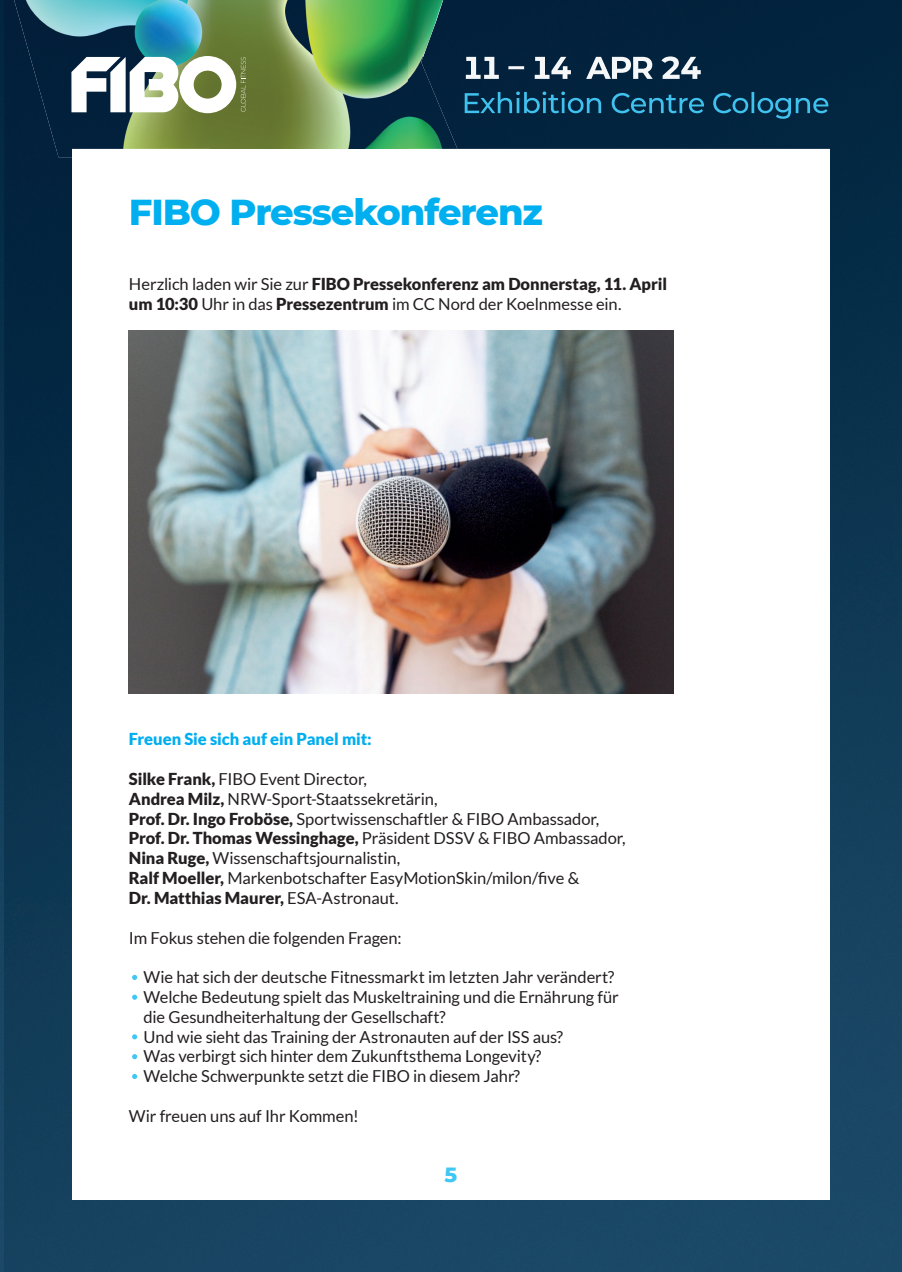
<style>
.page{position:relative;width:902px;height:1272px;background:#fff}
.page>*{position:absolute;margin:0;border:0;box-sizing:border-box;transform-origin:0 0}
.t1{font:800 36.75px "Montserrat";letter-spacing:-.03em;color:#00afef}
.t2{font:800 21px "Montserrat";color:#40c7f4}
.t3{font:16.5px/19.8px "Lato";letter-spacing:-.005em;color:#231f20}
.t4{font:900 16.5px/19.8px "Lato";color:#231f20}
.t5{font:900 16.5px "Lato";letter-spacing:-.005em;color:#00aeef}
.s1{font-weight:400}
.s2{font-weight:900}
</style>
<div class="page">
<img style="left:0;top:0;width:57px;height:1271px">
<div style="left:457px;top:0;width:233px;height:106px;background:#02213c"></div>
<div style="left:690px;top:0;width:211px;height:159px;background:#02243f"></div>
<div style="left:57px;top:157px;width:15px;height:584px;background:#042944"></div>
<div style="left:457px;top:106px;width:234px;height:43px;background:#02243e"></div>
<img style="left:830px;top:159px;width:71px;height:953px">
<img style="left:57px;top:741px;width:52px;height:530px">
<div style="left:796px;top:1112px;width:105px;height:159px;background:#1a4866"></div>
<div style="left:109px;top:1200px;width:687px;height:71px;background:#194765"></div>
<img style="left:14px;top:0;width:197px;height:157px">
<img style="left:211px;top:0;width:246px;height:149px">
<div style="left:72px;top:149px;width:757px;height:1050px;background:#fff"></div>
<svg style="left:71px;top:56px;width:174px;height:57px"></svg>
<img style="left:466px;top:56px;width:234px;height:23px">
<img style="left:464px;top:91px;width:364px;height:28px">
<svg style="left:132px;top:974px;width:5px;height:5px"></svg>
<svg style="left:132px;top:994px;width:5px;height:5px"></svg>
<svg style="left:132px;top:1034px;width:5px;height:5px"></svg>
<svg style="left:132px;top:1054px;width:5px;height:5px"></svg>
<svg style="left:132px;top:1074px;width:5px;height:4px"></svg>
<img style="left:129px;top:331px;width:545px;height:362px">
<h1 class="t1" style="left:129px;top:185px;width:415px">FIBO Pressekonferenz</h1>
<p class="t4" style="left:129px;top:273px;width:539px"><span class="s1">Herzlich laden wir Sie zur</span> FIBO Pressekonferenz am Donnerstag, 11. April um 10:30 <span class="s1">Uhr in das</span> Pressezentrum <span class="s1">im CC Nord der Koelnmesse ein.</span></p>
<p class="t5" style="left:129px;top:729px;width:244px">Freuen Sie sich auf ein Panel mit:</p>
<p class="t3" style="left:129px;top:769px;width:498px"><span class="s2">Silke Frank,</span> FIBO Event Director,<br><span class="s2">Andrea Milz,</span> NRW-Sport-Staatssekretärin,<br><span class="s2">Prof. Dr. Ingo Froböse,</span> Sportwissenschaftler &amp; FIBO Ambassador, <span class="s2">Prof. Dr. Thomas Wessinghage,</span> Präsident DSSV &amp; FIBO Ambassador, <span class="s2">Nina Ruge,</span> Wissenschaftsjournalistin,<br><span class="s2">Ralf Moeller,</span> Markenbotschafter EasyMotionSkin/milon/five &amp;<br><span class="s2">Dr. Matthias Maurer,</span> ESA-Astronaut.</p>
<p class="t3" style="left:129px;top:927px;width:274px">Im Fokus stehen die folgenden Fragen:</p>
<p class="t3" style="left:143px;top:967px;width:476px">Wie hat sich der deutsche Fitnessmarkt im letzten Jahr verändert?<br>Welche Bedeutung spielt das Muskeltraining und die Ernährung für die Gesundheiterhaltung der Gesellschaft?<br>Und wie sieht das Training der Astronauten auf der ISS aus?<br>Was verbirgt sich hinter dem Zukunftsthema Longevity?<br>Welche Schwerpunkte setzt die FIBO in diesem Jahr?</p>
<p class="t3" style="left:129px;top:1105px;width:231px">Wir freuen uns auf Ihr Kommen!</p>
<p class="t2" style="left:444px;top:1158px;width:14px">5</p>
</div>
